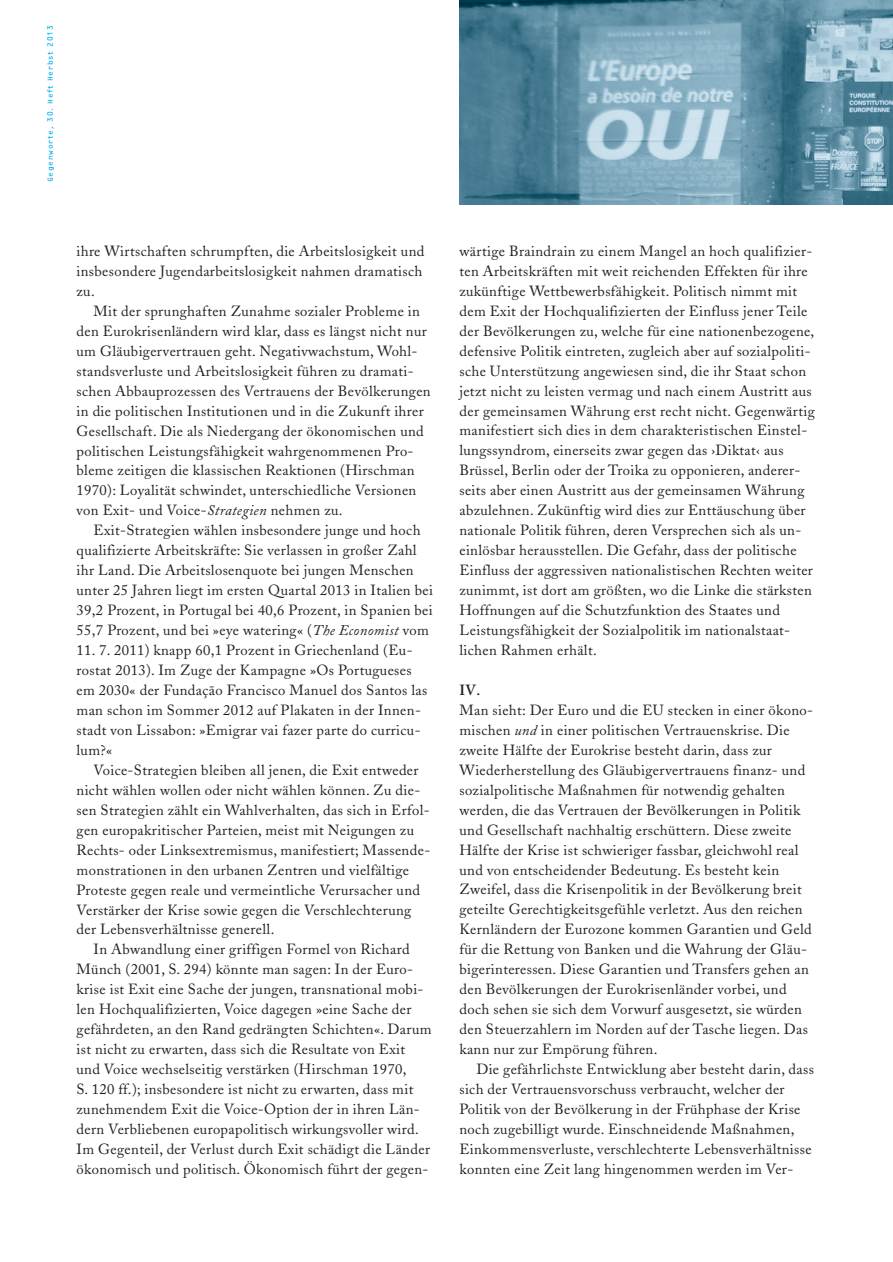
<style>
.page{position:relative;width:893px;height:1262px;background:#fff}
.page>*{position:absolute;margin:0;border:0;box-sizing:border-box;transform-origin:0 0}
.t1{font:14.7px/20px "Adobe Caslon";letter-spacing:.025em;color:#231f20}
.t2{font:600 14.7px "Adobe Caslon";color:#231f20}
.t3{font:7.5px "OCRF";letter-spacing:.095em;color:#00aeef}
.s1{font-style:italic}
</style>
<div class="page">
<img style="left:459px;top:0;width:433px;height:204px">
<p class="t3" style="left:47px;top:182px;width:158px;rotate:-90deg">Gegenworte, 30. Heft Herbst 2013</p>
<p class="t1" style="left:77px;top:243px;width:349px">ihre Wirtschaften schrumpften, die Arbeitslosigkeit und insbesondere Jugendarbeitslosigkeit nahmen dramatisch zu.</p>
<p class="t1" style="left:77px;top:302px;width:355px;text-indent:17px">Mit der sprunghaften Zunahme sozialer Probleme in den Eurokrisenländern wird klar, dass es längst nicht nur um Gläubigervertrauen geht. Negativwachstum, Wohl&shy;standsverluste und Arbeitslosigkeit führen zu dramati&shy;schen Abbauprozessen des Vertrauens der Bevölkerungen in die politischen Institutionen und in die Zukunft ihrer Gesellschaft. Die als Niedergang der ökonomischen und politischen Leistungsfähigkeit wahrgenommenen Pro&shy;bleme zeitigen die klassischen Reaktionen (Hirschman 1970): Loyalität schwindet, unterschiedliche Versionen von Exit- und Voice-<span class="s1">Strategien</span> nehmen zu.</p>
<p class="t1" style="left:77px;top:522px;width:358px;text-indent:17px">Exit-Strategien wählen insbesondere junge und hoch qualifizierte Arbeitskräfte: Sie verlassen in großer Zahl ihr Land. Die Arbeitslosenquote bei jungen Menschen unter 25 Jahren liegt im ersten Quartal 2013 in Italien bei 39,2 Prozent, in Portugal bei 40,6 Prozent, in Spanien bei 55,7 Prozent, und bei »eye watering« (<span class="s1">The Economist</span> vom</p>
<p class="t1" style="left:77px;top:642px;width:352px">11. 7. 2011) knapp 60,1 Prozent in Griechenland (Eu&shy;rostat 2013). Im Zuge der Kampagne »Os Portugueses em 2030« der Fundação Francisco Manuel dos Santos las man schon im Sommer 2012 auf Plakaten in der Innen&shy;stadt von Lissabon: »Emigrar vai fazer parte do curricu&shy;lum?«</p>
<p class="t1" style="left:77px;top:761px;width:355px;text-indent:17px">Voice-Strategien bleiben all jenen, die Exit entweder nicht wählen wollen oder nicht wählen können. Zu die&shy;sen Strategien zählt ein Wahlverhalten, das sich in Erfol&shy;gen europakritischer Parteien, meist mit Neigungen zu Rechts- oder Linksextremismus, manifestiert; Massende&shy;monstrationen in den urbanen Zentren und vielfältige Proteste gegen reale und vermeintliche Verursacher und Verstärker der Krise sowie gegen die Verschlechterung der Lebensverhältnisse generell.</p>
<p class="t1" style="left:77px;top:941px;width:356px;text-indent:17px">In Abwandlung einer griffigen Formel von Richard Münch (2001, S. 294) könnte man sagen: In der Euro&shy;krise ist Exit eine Sache der jungen, transnational mobi&shy;len Hochqualifizierten, Voice dagegen »eine Sache der gefährdeten, an den Rand gedrängten Schichten«. Darum ist nicht zu erwarten, dass sich die Resultate von Exit und Voice wechselseitig verstärken (Hirschman 1970,<br>S. 120 ff.); insbesondere ist nicht zu erwarten, dass mit zunehmendem Exit die Voice-Option der in ihren Län&shy;dern Verbliebenen europapolitisch wirkungsvoller wird.<br>Im Gegenteil, der Verlust durch Exit schädigt die Länder ökonomisch und politisch. Ökonomisch führt der gegen-</p>
<p class="t1" style="left:459px;top:243px;width:357px">wärtige Braindrain zu einem Mangel an hoch qualifizier&shy;ten Arbeitskräften mit weit reichenden Effekten für ihre zukünftige Wettbewerbsfähigkeit. Politisch nimmt mit dem Exit der Hochqualifizierten der Einfluss jener Teile der Bevölkerungen zu, welche für eine nationenbezogene, defensive Politik eintreten, zugleich aber auf sozialpoliti&shy;sche Unterstützung angewiesen sind, die ihr Staat schon jetzt nicht zu leisten vermag und nach einem Austritt aus der gemeinsamen Währung erst recht nicht. Gegenwärtig manifestiert sich dies in dem charakteristischen Einstel&shy;lungssyndrom, einerseits zwar gegen das ›Diktat‹ aus Brüssel, Berlin oder der Troika zu opponieren, anderer&shy;seits aber einen Austritt aus der gemeinsamen Währung abzulehnen. Zukünftig wird dies zur Enttäuschung über nationale Politik führen, deren Versprechen sich als un&shy;einlösbar herausstellen. Die Gefahr, dass der politische Einfluss der aggressiven nationalistischen Rechten weiter zunimmt, ist dort am größten, wo die Linke die stärksten Hoffnungen auf die Schutzfunktion des Staates und Leistungsfähigkeit der Sozialpolitik im nationalstaat&shy;lichen Rahmen erhält.</p>
<p class="t2" style="left:459px;top:684px;width:22px">IV.</p>
<p class="t1" style="left:459px;top:701px;width:355px">Man sieht: Der Euro und die EU stecken in einer ökono&shy;mischen <span class="s1">und</span> in einer politischen Vertrauenskrise. Die zweite Hälfte der Eurokrise besteht darin, dass zur Wiederherstellung des Gläubigervertrauens finanz- und sozialpolitische Maßnahmen für notwendig gehalten werden, die das Vertrauen der Bevölkerungen in Politik und Gesellschaft nachhaltig erschüttern. Diese zweite Hälfte der Krise ist schwieriger fassbar, gleichwohl real und von entscheidender Bedeutung. Es besteht kein Zweifel, dass die Krisenpolitik in der Bevölkerung breit geteilte Gerechtigkeitsgefühle verletzt. Aus den reichen Kernländern der Eurozone kommen Garantien und Geld für die Rettung von Banken und die Wahrung der Gläu&shy;bigerinteressen. Diese Garantien und Transfers gehen an den Bevölkerungen der Eurokrisenländer vorbei, und doch sehen sie sich dem Vorwurf ausgesetzt, sie würden den Steuerzahlern im Norden auf der Tasche liegen. Das kann nur zur Empörung führen.</p>
<p class="t1" style="left:459px;top:1060px;width:356px;text-indent:17px">Die gefährlichste Entwicklung aber besteht darin, dass sich der Vertrauensvorschuss verbraucht, welcher der Politik von der Bevölkerung in der Frühphase der Krise noch zugebilligt wurde. Einschneidende Maßnahmen, Einkommensverluste, verschlechterte Lebensverhältnisse konnten eine Zeit lang hingenommen werden im Ver-</p>
</div>
